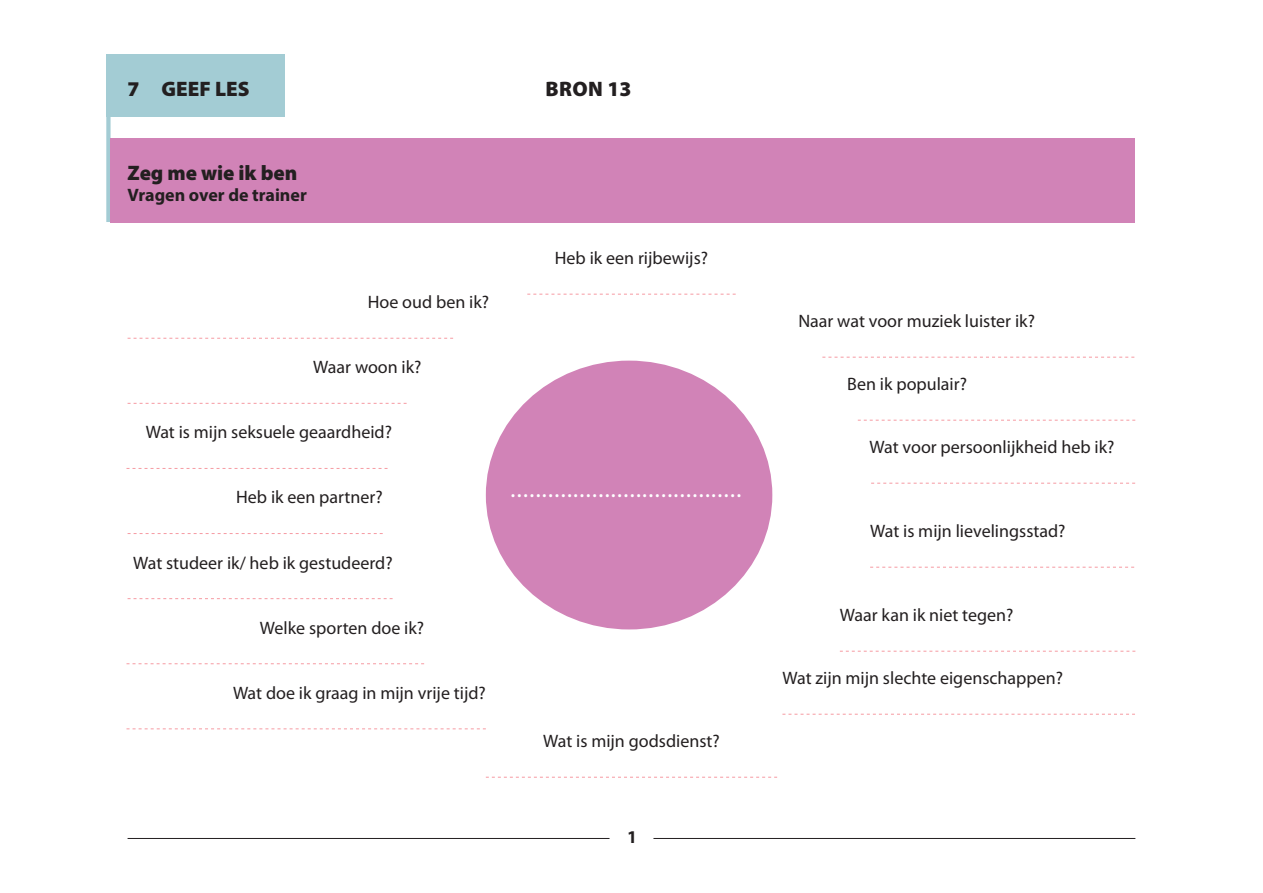
<style>
.page{position:relative;width:1263px;height:893px;background:#fff}
.page>*{position:absolute;margin:0;border:0;box-sizing:border-box;transform-origin:0 0}
.t1{font:900 21px "Myriad Pro";color:#231f20}
.t2{font:18px "Myriad Pro";color:#231f20}
.t3{font:700 18px "Myriad Pro";color:#231f20}
.t4{font:700 16.5px "Myriad Pro";color:#fff}
</style>
<div class="page">
<div style="left:106px;top:54px;width:179px;height:62px;background:#a3ccd4"></div>
<div style="left:106px;top:61px;width:5px;height:161px;background:#a3ccd4"></div>
<hr style="left:128px;top:838px;width:481px;height:1px;background:#231f20">
<hr style="left:653px;top:838px;width:482px;height:1px;background:#231f20">
<div style="left:111px;top:138px;width:1024px;height:84px;background:#d183b7"></div>
<svg style="left:527px;top:294px;width:209px;height:1px"></svg>
<svg style="left:822px;top:357px;width:312px;height:1px"></svg>
<svg style="left:128px;top:403px;width:279px;height:1px"></svg>
<svg style="left:128px;top:338px;width:325px;height:1px"></svg>
<svg style="left:858px;top:420px;width:277px;height:1px"></svg>
<svg style="left:126px;top:468px;width:261px;height:1px"></svg>
<svg style="left:871px;top:483px;width:264px;height:1px"></svg>
<svg style="left:128px;top:533px;width:255px;height:1px"></svg>
<svg style="left:870px;top:567px;width:264px;height:1px"></svg>
<svg style="left:128px;top:598px;width:265px;height:1px"></svg>
<svg style="left:840px;top:651px;width:295px;height:1px"></svg>
<svg style="left:126px;top:663px;width:298px;height:1px"></svg>
<svg style="left:782px;top:714px;width:353px;height:1px"></svg>
<svg style="left:126px;top:728px;width:360px;height:1px"></svg>
<svg style="left:486px;top:777px;width:291px;height:1px"></svg>
<div style="left:486px;top:361px;width:286px;height:268px;background:#d183b7;border-radius:50%"></div>
<p class="t1" style="left:128px;top:77px;width:123px">7 GEEF LES</p>
<p class="t1" style="left:546px;top:77px;width:87px">BRON 13</p>
<p class="t1" style="left:128px;top:161px;width:171px">Zeg me wie ik ben</p>
<p class="t3" style="left:128px;top:183px;width:181px">Vragen over de trainer</p>
<p class="t2" style="left:368px;top:291px;width:123px">Hoe oud ben ik?</p>
<p class="t2" style="left:313px;top:356px;width:110px">Waar woon ik?</p>
<p class="t2" style="left:146px;top:421px;width:248px">Wat is mijn seksuele geaardheid?</p>
<p class="t2" style="left:236px;top:486px;width:148px">Heb ik een partner?</p>
<p class="t2" style="left:133px;top:551px;width:261px">Wat studeer ik/ heb ik gestudeerd?</p>
<p class="t2" style="left:260px;top:616px;width:166px">Welke sporten doe ik?</p>
<p class="t2" style="left:233px;top:682px;width:254px">Wat doe ik graag in mijn vrije tijd?</p>
<p class="t2" style="left:555px;top:247px;width:155px">Heb ik een rijbewijs?</p>
<p class="t4" style="left:511px;top:481px;width:232px">.....................................</p>
<p class="t2" style="left:543px;top:730px;width:178px">Wat is mijn godsdienst?</p>
<p class="t3" style="left:627px;top:825px;width:11px">1</p>
<p class="t2" style="left:798px;top:310px;width:238px">Naar wat voor muziek luister ik?</p>
<p class="t2" style="left:847px;top:373px;width:121px">Ben ik populair?</p>
<p class="t2" style="left:870px;top:436px;width:246px">Wat voor persoonlijkheid heb ik?</p>
<p class="t2" style="left:870px;top:520px;width:197px">Wat is mijn lievelingsstad?</p>
<p class="t2" style="left:840px;top:604px;width:175px">Waar kan ik niet tegen?</p>
<p class="t2" style="left:782px;top:667px;width:282px">Wat zijn mijn slechte eigenschappen?</p>
</div>
